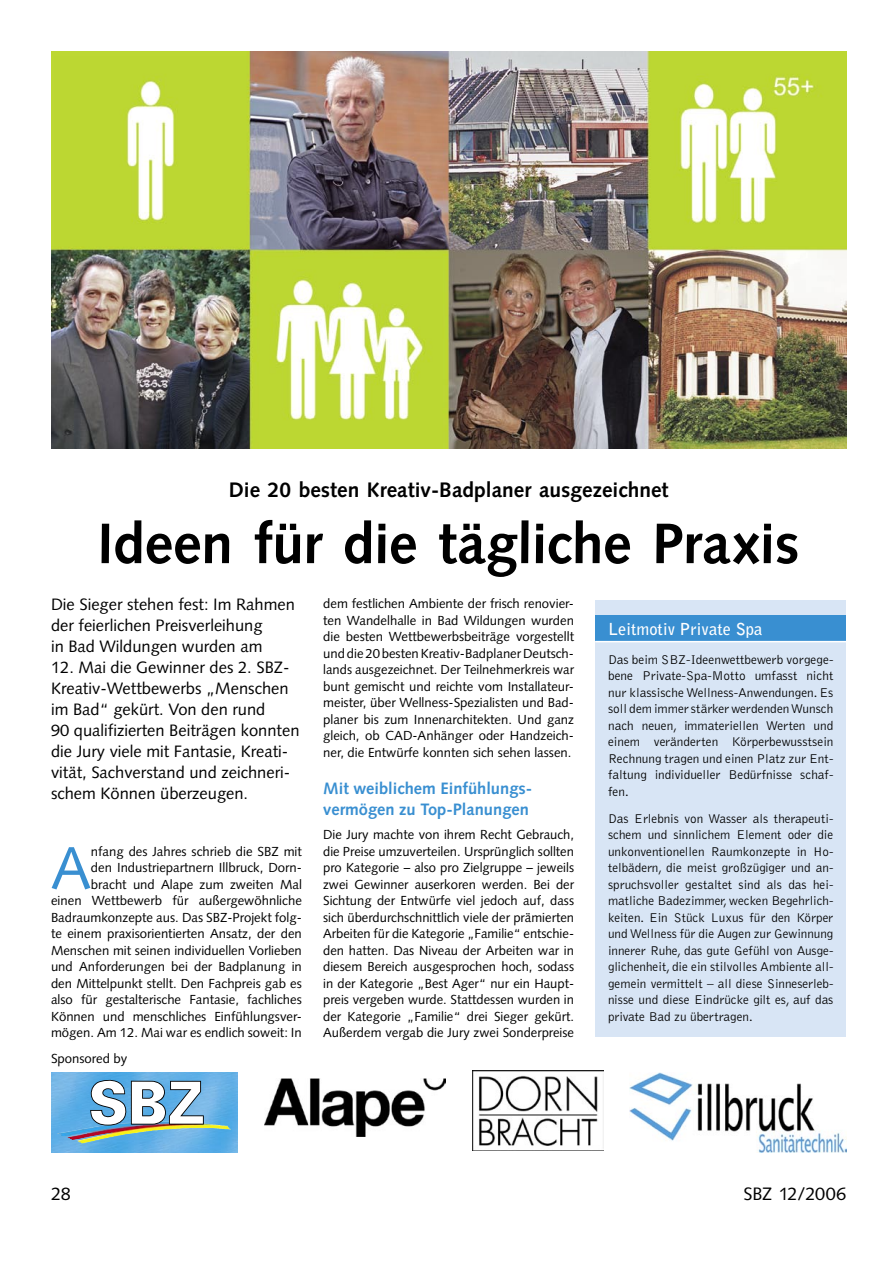
<style>
.page{position:relative;width:893px;height:1263px;background:#fff}
.page>*{position:absolute;margin:0;border:0;box-sizing:border-box;transform-origin:0 0}
.SBZ_04-Initial{font:59.85px "Syntax LT Std";color:#398fd1}
.SBZ_02-Headline{font:700 57px "Syntax LT Std";letter-spacing:-.01em;color:#000}
.SBZ_01-Dachzeile{font:700 21px "Syntax LT Std";color:#000}
.t1{font:18px "Syntax LT Std";letter-spacing:-.01em;color:#000}
.SBZ_03-Vorspann{font:16.5px/21px "Syntax LT Std";color:#000}
.SBZ_07-Zwischenüberschrift{font:700 16.5px/21px "Syntax LT Std";color:#398fd1}
.SBZ_16-Kasten-Headline{font:700 16.5px "Bell Gothic Std";color:#fff}
.SBZ_04-Initial-2{font:13.2px/16.5px "Syntax LT Std";color:#000;text-align:right}
.SBZ_17-Kasten-Text{font:300 13.2px/16.5px "Bell Gothic Std";color:#000;text-align:justify}
.SBZ_05-Grundtext{font:13.2px/16.5px "Syntax LT Std";color:#000;text-align:justify}
</style>
<div class="page">
<img style="left:51px;top:51px;width:795px;height:398px">
<img style="left:472px;top:1070px;width:132px;height:80px">
<img style="left:629px;top:1072px;width:217px;height:80px">
<img style="left:264px;top:1079px;width:182px;height:57px">
<img style="left:51px;top:1073px;width:187px;height:80px">
<img style="left:112px;top:1121px;width:119px;height:12px">
<svg style="left:90px;top:1078px;width:114px;height:47px"></svg>
<div style="left:595px;top:601px;width:251px;height:436px;background:#d8e5f5"></div>
<div style="left:595px;top:616px;width:251px;height:25px;background:#398fd1"></div>
<hr style="left:595px;top:641px;width:251px;height:1px;background:#fff">
<p class="SBZ_01-Dachzeile" style="left:229px;top:478px;width:441px">Die 20 besten Kreativ-Badplaner ausgezeichnet</p>
<p class="SBZ_02-Headline" style="left:97px;top:511px;width:704px">Ideen für die tägliche Praxis</p>
<p class="SBZ_03-Vorspann" style="left:51px;top:594px;width:245px">Die Sieger stehen fest: Im Rahmen der feierlichen Preisverleihung<br>in Bad Wildungen wurden am</p>
<p class="SBZ_03-Vorspann" style="left:51px;top:657px;width:250px">12. Mai die Gewinner des 2. SBZ-<br>Kreativ-Wettbewerbs „Menschen im Bad“ gekürt. Von den rund<br>90 qualifizierten Beiträgen konnten die Jury viele mit Fantasie, Kreati&shy;vität, Sachverstand und zeichneri&shy;schem Können überzeugen.</p>
<p class="SBZ_04-Initial-2" style="left:323px;top:595px;width:252px;text-align:justify">dem festlichen Ambiente der frisch renovier&shy;ten Wandelhalle in Bad Wildungen wurden die besten Wettbewerbsbeiträge vorgestellt und die 20 besten Kreativ-Badplaner Deutsch&shy;lands ausgezeichnet. Der Teilnehmerkreis war bunt gemischt und reichte vom Installateur&shy;meister, über Wellness-Spezialisten und Bad&shy;planer bis zum Innenarchitekten. Und ganz gleich, ob CAD-Anhänger oder Handzeich&shy;ner, die Entwürfe konnten sich sehen lassen.</p>
<p class="SBZ_07-Zwischenüberschrift" style="left:323px;top:778px;width:211px">Mit weiblichem Einfühlungs&shy;vermögen zu Top-Planungen</p>
<p class="SBZ_05-Grundtext" style="left:323px;top:826px;width:252px">Die Jury machte von ihrem Recht Gebrauch, die Preise umzuverteilen. Ursprünglich sollten pro Kategorie – also pro Zielgruppe – jeweils zwei Gewinner auserkoren werden. Bei der Sichtung der Entwürfe viel jedoch auf, dass sich überdurchschnittlich viele der prämierten Arbeiten für die Kategorie „Familie“ entschie&shy;den hatten. Das Niveau der Arbeiten war in diesem Bereich ausgesprochen hoch, sodass in der Kategorie „Best Ager“ nur ein Haupt&shy;preis vergeben wurde. Stattdessen wurden in der Kategorie „Familie“ drei Sieger gekürt.<br>Außerdem vergab die Jury zwei Sonderpreise</p>
<p class="SBZ_16-Kasten-Headline" style="left:608px;top:618px;width:156px">Leitmotiv Private Spa</p>
<p class="SBZ_17-Kasten-Text" style="left:608px;top:651px;width:227px">Das beim SBZ-Ideenwettbewerb vorgege&shy;bene Private-Spa-Motto umfasst nicht nur klassische Wellness-Anwendungen. Es soll dem immer stärker werdenden Wunsch nach neuen, immateriellen Werten und einem veränderten Körperbewusstsein Rechnung tragen und einen Platz zur Ent&shy;faltung individueller Bedürfnisse schaf&shy;fen.</p>
<p class="SBZ_17-Kasten-Text" style="left:608px;top:810px;width:227px">Das Erlebnis von Wasser als therapeuti&shy;schem und sinnlichem Element oder die unkonventionellen Raumkonzepte in Ho&shy;telbädern, die meist großzügiger und an&shy;spruchsvoller gestaltet sind als das hei&shy;matliche Badezimmer, wecken Begehrlich&shy;keiten. Ein Stück Luxus für den Körper und Wellness für die Augen zur Gewinnung innerer Ruhe, das gute Gefühl von Ausge&shy;glichenheit, die ein stilvolles Ambiente all&shy;gemein vermittelt – all diese Sinneserleb&shy;nisse und diese Eindrücke gilt es, auf das private Bad zu übertragen.</p>
<p class="SBZ_04-Initial-2" style="left:51px;top:843px;width:252px">nfang des Jahres schrieb die SBZ mit<br>den Industriepartnern Illbruck, Dorn-<br>bracht und Alape zum zweiten Mal<br>einen Wettbewerb für außergewöhnliche Badraumkonzepte aus. Das SBZ-Projekt folg&shy;te einem praxisorientierten Ansatz, der den Menschen mit seinen individuellen Vorlieben und Anforderungen bei der Badplanung in den Mittelpunkt stellt. Den Fachpreis gab es also für gestalterische Fantasie, fachliches Können und menschliches Einfühlungsver&shy;mögen. Am 12. Mai war es endlich soweit: In</p>
<p class="SBZ_04-Initial" style="left:51px;top:832px;width:41px">A</p>
<p class="SBZ_05-Grundtext" style="left:51px;top:1051px;width:78px">Sponsored by</p>
<p class="t1" style="left:51px;top:1183px;width:21px">28</p>
<p class="t1" style="left:743px;top:1183px;width:104px">SBZ 12/2006</p>
</div>
